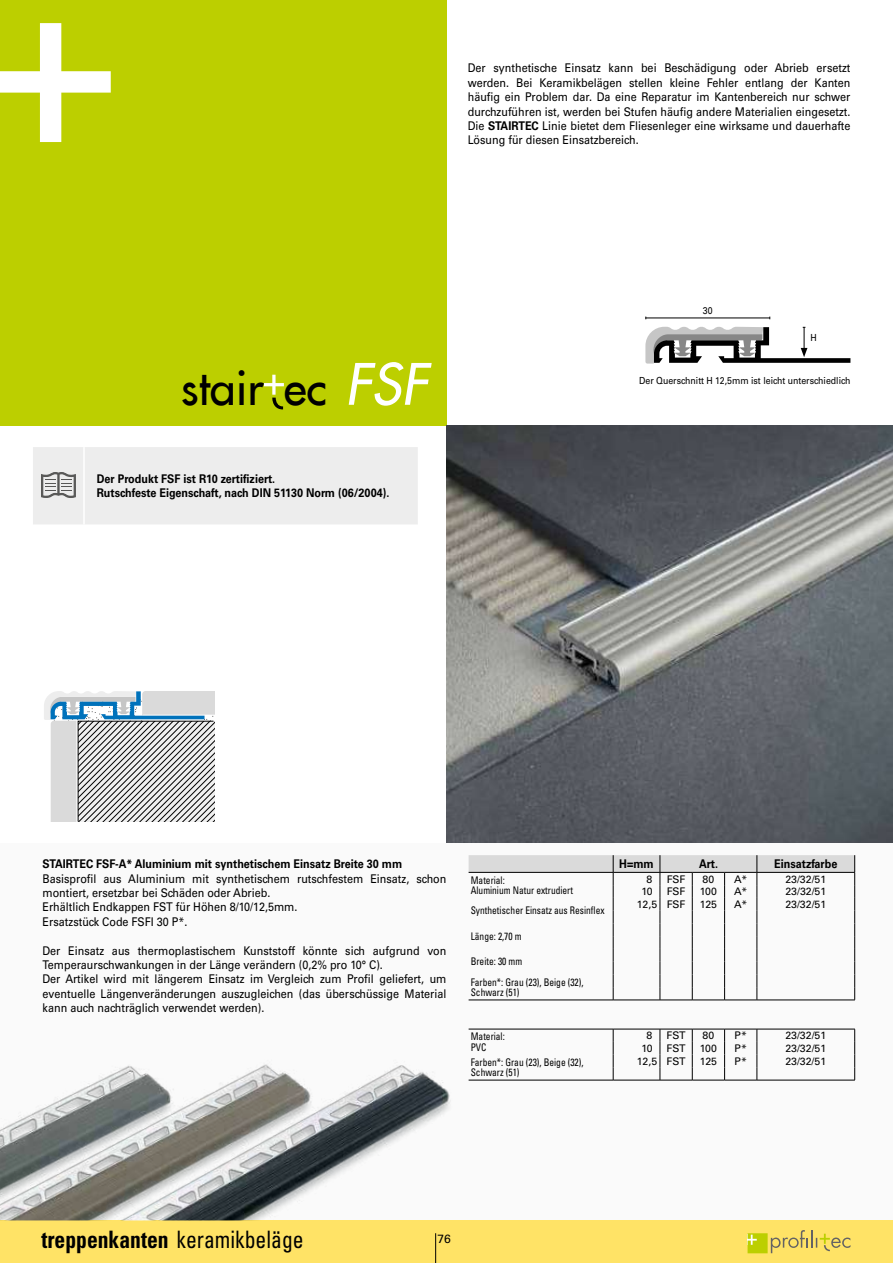
<style>
.page{position:relative;width:893px;height:1263px;background:#fff}
.page>*{position:absolute;margin:0;border:0;box-sizing:border-box;transform-origin:0 0}
.t1{font:46.5px "Futura LT";color:#000}
.t2{font:700 condensed 24px "Univers LT Std";color:#000;scale:.9 1}
.t3{font:12px/14.4px "Univers LT Std";color:#000;scale:.9 1}
.t4{font:700 12px/14.4px "Univers LT Std";color:#000;scale:.9 1}
.t5{font:12px "Univers LT Std";color:#000}
.t6{font:condensed 10.5px/10.5px "Univers LT Std";color:#000;scale:.9 1}
.t7{font:10.5px "Univers LT Std";color:#000}
.t8{font:9.75px "Univers LT Std";color:#000;scale:.9 1}
.s1{font-weight:700}
.s2{font-style:italic;font-size:55.5px;color:#fff}
.s3{font-weight:400}
</style>
<div class="page">
<div style="left:0;top:843px;width:893px;height:396px;background:#fafafa"></div>
<div style="left:0;top:0;width:446px;height:426px;background:#bccf00"></div>
<hr style="left:892px;top:0;width:1px;height:426px;background:#bccf00">
<svg style="left:0;top:23px;width:111px;height:119px"></svg>
<svg style="left:892px;top:23px;width:1px;height:119px"></svg>
<div style="left:0;top:1220px;width:893px;height:43px;background:#ffe366"></div>
<svg style="left:748px;top:1230px;width:102px;height:23px"></svg>
<hr style="left:435px;top:1233px;width:1px;height:30px;background:#000">
<svg style="left:264px;top:375px;width:20px;height:34px"></svg>
<img style="left:446px;top:426px;width:447px;height:417px">
<svg style="left:44px;top:691px;width:171px;height:131px"></svg>
<img style="left:0;top:1064px;width:450px;height:156px">
<hr style="left:646px;top:318px;width:124px;height:1px;background:#000">
<svg style="left:645px;top:327px;width:205px;height:37px"></svg>
<hr style="left:469px;top:1000px;width:144px;height:1px;background:#000">
<svg style="left:469px;top:855px;width:386px;height:145px"></svg>
<hr style="left:613px;top:1000px;width:47px;height:1px;background:#000">
<hr style="left:660px;top:1000px;width:32px;height:1px;background:#000">
<hr style="left:692px;top:1000px;width:33px;height:1px;background:#000">
<hr style="left:725px;top:1000px;width:32px;height:1px;background:#000">
<hr style="left:757px;top:1000px;width:98px;height:1px;background:#000">
<hr style="left:469px;top:1080px;width:144px;height:1px;background:#000">
<hr style="left:469px;top:1029px;width:144px;height:1px;background:#000">
<hr style="left:613px;top:1029px;width:47px;height:1px;background:#000">
<hr style="left:660px;top:1029px;width:32px;height:1px;background:#000">
<hr style="left:692px;top:1029px;width:33px;height:1px;background:#000">
<hr style="left:725px;top:1029px;width:32px;height:1px;background:#000">
<hr style="left:757px;top:1029px;width:98px;height:1px;background:#000">
<svg style="left:613px;top:1029px;width:1px;height:51px"></svg>
<svg style="left:660px;top:1029px;width:1px;height:51px"></svg>
<svg style="left:692px;top:1029px;width:1px;height:51px"></svg>
<svg style="left:724px;top:1029px;width:1px;height:51px"></svg>
<svg style="left:757px;top:1029px;width:1px;height:51px"></svg>
<svg style="left:854px;top:1029px;width:1px;height:51px"></svg>
<hr style="left:613px;top:1080px;width:47px;height:1px;background:#000">
<hr style="left:660px;top:1080px;width:32px;height:1px;background:#000">
<hr style="left:692px;top:1080px;width:33px;height:1px;background:#000">
<hr style="left:725px;top:1080px;width:32px;height:1px;background:#000">
<hr style="left:757px;top:1080px;width:98px;height:1px;background:#000">
<div style="left:33px;top:447px;width:385px;height:77px;background:#ededed"></div>
<p class="t3" style="left:468px;top:61px;width:427px;text-align:justify">Der synthetische Einsatz kann bei Beschädigung oder Abrieb ersetzt werden. Bei Keramikbelägen stellen kleine Fehler entlang der Kanten häufig ein Problem dar. Da eine Reparatur im Kantenbereich nur schwer durchzuführen ist, werden bei Stufen häufig andere Materialien eingesetzt.<br>Die <span class="s1">STAIRTEC</span> Linie bietet dem Fliesenleger eine wirksame und dauerhafte Lösung für diesen Einsatzbereich.</p>
<h1 class="t1" style="left:181px;top:357px;width:248px">stair ec <span class="s2">FSF</span></h1>
<p class="t4" style="left:97px;top:472px;width:327px">Der Produkt FSF ist R10 zertifiziert.<br>Rutschfeste Eigenschaft, nach DIN 51130 Norm (06/2004).</p>
<p class="t8" style="left:703px;top:305px;width:12px">30</p>
<p class="t8" style="left:810px;top:332px;width:9px">H</p>
<p class="t8" style="left:639px;top:375px;width:236px">Der Querschnitt H 12,5mm ist leicht unterschiedlich</p>
<p class="t4" style="left:43px;top:857px;width:401px">STAIRTEC FSF-A* Aluminium mit synthetischem Einsatz Breite 30 mm</p>
<p class="t3" style="left:43px;top:871px;width:450px">Basisprofil aus Aluminium mit synthetischem rutschfestem Einsatz, schon montiert, ersetzbar bei Schäden oder Abrieb.<br>Erhältlich Endkappen FST für Höhen 8/10/12,5mm.<br>Ersatzstück Code FSFI 30 P*.</p>
<p class="t3" style="left:43px;top:943px;width:450px">Der Einsatz aus thermoplastischem Kunststoff könnte sich aufgrund von Temperaurschwankungen in der Länge verändern (0,2% pro 10° C).<br>Der Artikel wird mit längerem Einsatz im Vergleich zum Profil geliefert, um eventuelle Längenveränderungen auszugleichen (das überschüssige Material kann auch nachträglich verwendet werden).</p>
<p class="t4" style="left:619px;top:857px;width:40px">H=mm</p>
<p class="t4" style="left:699px;top:857px;width:23px">Art.</p>
<p class="t4" style="left:774px;top:857px;width:72px">Einsatzfarbe</p>
<p class="t6" style="left:471px;top:874px;width:115px">Material:<br>Aluminium Natur extrudiert</p>
<p class="t7" style="left:646px;top:872px;width:7px">8</p>
<p class="t7" style="left:667px;top:872px;width:20px">FSF</p>
<p class="t7" style="left:703px;top:872px;width:13px">80</p>
<p class="t7" style="left:734px;top:872px;width:15px">A*</p>
<p class="t7" style="left:785px;top:872px;width:42px">23/32/51</p>
<p class="t7" style="left:642px;top:885px;width:13px">10</p>
<p class="t7" style="left:667px;top:885px;width:20px">FSF</p>
<p class="t7" style="left:700px;top:885px;width:19px">100</p>
<p class="t7" style="left:734px;top:885px;width:15px">A*</p>
<p class="t7" style="left:785px;top:885px;width:42px">23/32/51</p>
<p class="t6" style="left:471px;top:905px;width:150px">Synthetischer Einsatz aus Resinflex</p>
<p class="t7" style="left:637px;top:898px;width:50px">12,5 FSF</p>
<p class="t7" style="left:700px;top:898px;width:19px">125</p>
<p class="t7" style="left:734px;top:898px;width:15px">A*</p>
<p class="t7" style="left:785px;top:898px;width:42px">23/32/51</p>
<p class="t6" style="left:471px;top:931px;width:58px">Länge: 2,70 m</p>
<p class="t6" style="left:471px;top:951px;width:127px;line-height:20.2px">Breite: 30 mm<br>Farben*: Grau (23), Beige (32),</p>
<p class="t6" style="left:471px;top:987px;width:56px">Schwarz (51)</p>
<p class="t6" style="left:471px;top:1031px;width:39px">Material:<br>PVC</p>
<p class="t7" style="left:646px;top:1029px;width:7px">8</p>
<p class="t7" style="left:667px;top:1029px;width:21px">FST</p>
<p class="t7" style="left:703px;top:1029px;width:13px">80</p>
<p class="t7" style="left:735px;top:1029px;width:14px">P*</p>
<p class="t7" style="left:785px;top:1029px;width:42px">23/32/51</p>
<p class="t7" style="left:642px;top:1042px;width:13px">10</p>
<p class="t7" style="left:667px;top:1042px;width:21px">FST</p>
<p class="t7" style="left:700px;top:1042px;width:19px">100</p>
<p class="t7" style="left:735px;top:1042px;width:14px">P*</p>
<p class="t7" style="left:785px;top:1042px;width:42px">23/32/51</p>
<p class="t6" style="left:471px;top:1057px;width:127px">Farben*: Grau (23), Beige (32),<br>Schwarz (51)</p>
<p class="t7" style="left:637px;top:1055px;width:50px">12,5 FST</p>
<p class="t7" style="left:700px;top:1055px;width:19px">125</p>
<p class="t7" style="left:735px;top:1055px;width:14px">P*</p>
<p class="t7" style="left:785px;top:1055px;width:42px">23/32/51</p>
<h2 class="t2" style="left:41px;top:1225px;width:293px">treppenkanten <span class="s3">keramikbeläge</span></h2>
<p class="t5" style="left:438px;top:1232px;width:15px">76</p>
</div>
